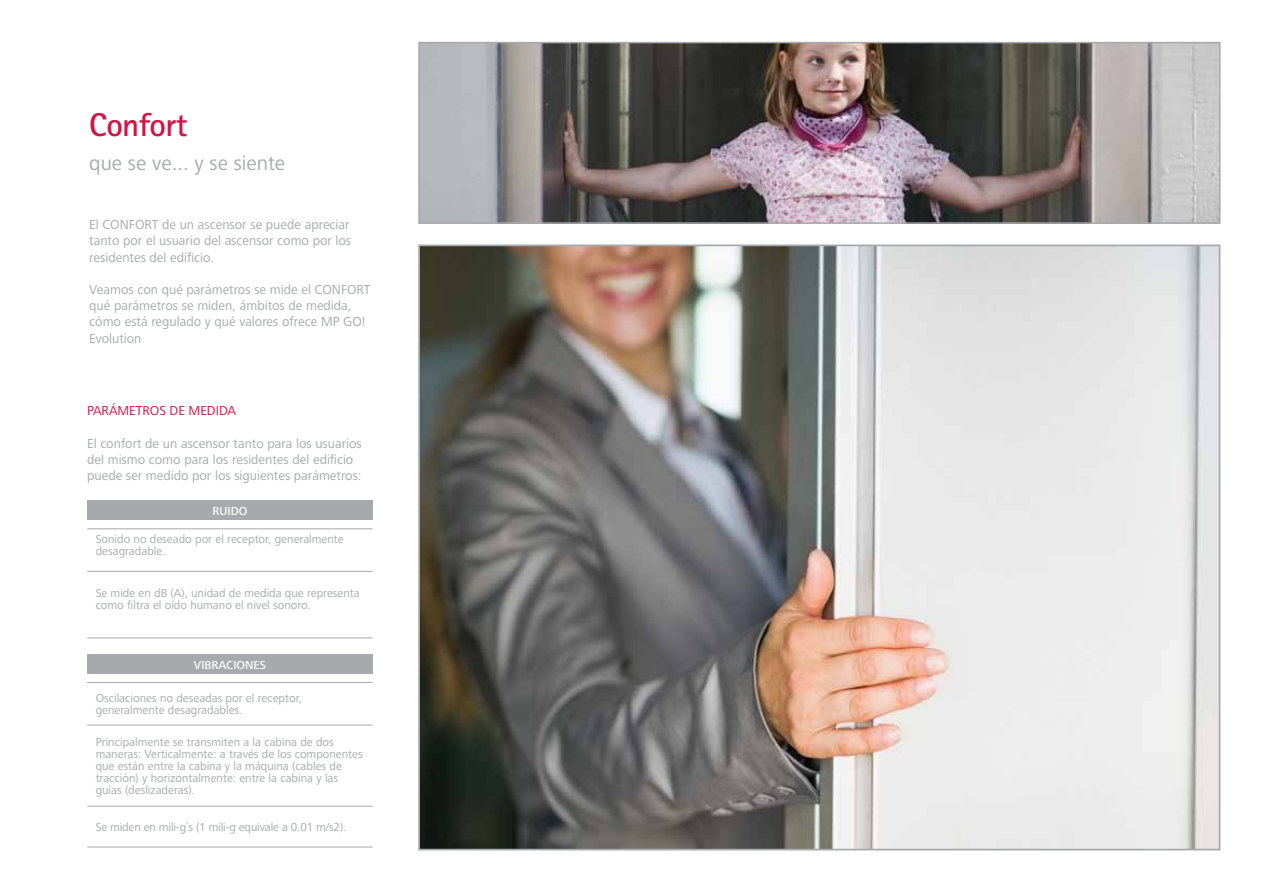
<style>
.page{position:relative;width:1263px;height:893px;background:#fff}
.page>*{position:absolute;margin:0;border:0;box-sizing:border-box;transform-origin:0 0}
.t1{font:700 33px "Rotis Sans Serif";letter-spacing:-.02em;color:#d31245}
.t2{font:21px "Frutiger Next LT";color:#a7a9ac}
.t3{font:13.5px/16.2px "Frutiger Next LT";color:#a7a9ac}
.t4{font:13.5px "Frutiger Next LT";color:#d31245}
.t5{font:12px/12px "Frutiger Next LT";color:#a7a9ac}
.t6{font:500 12px "Frutiger Next LT";color:#fff}
</style>
<div class="page">
<img style="left:421px;top:45px;width:796px;height:176px">
<div style="left:418px;top:42px;width:802px;height:182px;border:2px solid #a7a9ac"></div>
<div style="left:87px;top:501px;width:286px;height:19px;background:#a7a9ac"></div>
<hr style="left:87px;top:571px;width:286px;height:1px;background:#a7a9ac">
<hr style="left:87px;top:528px;width:286px;height:1px;background:#a7a9ac">
<hr style="left:87px;top:637px;width:286px;height:1px;background:#a7a9ac">
<div style="left:87px;top:654px;width:286px;height:20px;background:#a7a9ac"></div>
<hr style="left:87px;top:725px;width:286px;height:1px;background:#a7a9ac">
<hr style="left:87px;top:682px;width:286px;height:1px;background:#a7a9ac">
<hr style="left:87px;top:847px;width:286px;height:1px;background:#a7a9ac">
<hr style="left:87px;top:806px;width:286px;height:1px;background:#a7a9ac">
<img style="left:421px;top:247px;width:796px;height:600px">
<h1 class="t1" style="left:89px;top:104px;width:100px">Confort</h1>
<h2 class="t2" style="left:89px;top:151px;width:197px">que se ve... y se siente</h2>
<p class="t3" style="left:89px;top:217px;width:263px;text-align:justify">El CONFORT de un ascensor se puede apreciar tanto por el usuario del ascensor como por los residentes del edificio.</p>
<p class="t3" style="left:89px;top:281px;width:283px">Veamos con qué parámetros se mide el CONFORT qué parámetros se miden, ámbitos de medida, cómo está regulado y qué valores ofrece MP GO!<br>Evolution</p>
<p class="t4" style="left:87px;top:403px;width:150px">PARÁMETROS DE MEDIDA</p>
<p class="t3" style="left:87px;top:435px;width:276px">El confort de un ascensor tanto para los usuarios del mismo como para los residentes del edificio puede ser medido por los siguientes parámetros:</p>
<p class="t6" style="left:212px;top:504px;width:23px">Ruido</p>
<p class="t5" style="left:96px;top:533px;width:250px">Sonido no deseado por el receptor, generalmente desagradable.</p>
<p class="t5" style="left:96px;top:587px;width:266px">Se mide en dB (A), unidad de medida que representa como filtra el oído humano el nivel sonoro.</p>
<p class="t6" style="left:194px;top:658px;width:74px">VIBRACIONES</p>
<p class="t5" style="left:96px;top:692px;width:208px">Oscilaciones no deseadas por el receptor, generalmente desagradables.</p>
<p class="t5" style="left:96px;top:736px;width:269px">Principalmente se transmiten a la cabina de dos maneras: Verticalmente: a través de los componentes que están entre la cabina y la máquina (cables de tracción) y horizontalmente: entre la cabina y las guías (deslizaderas).</p>
<p class="t5" style="left:96px;top:821px;width:252px">Se miden en mili-g´s (1 mili-g equivale a 0.01 m/s2).</p>
</div>
